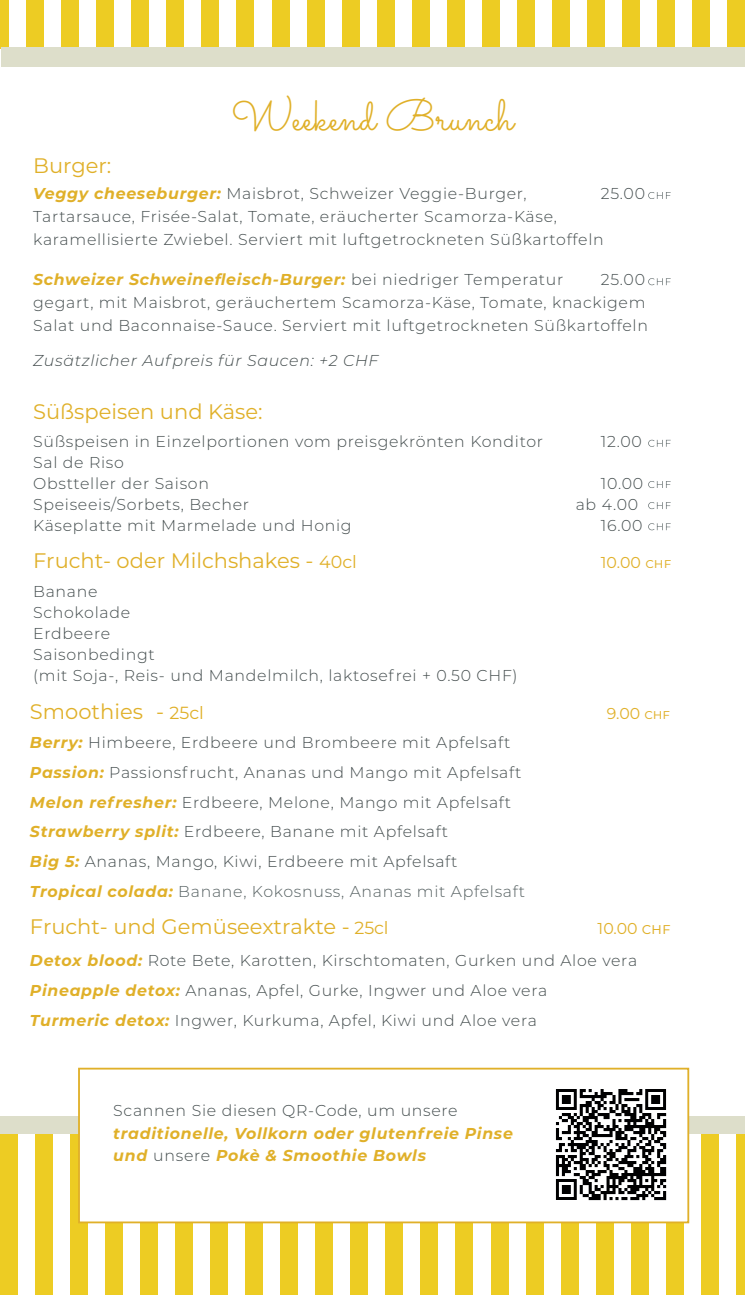
<style>
.page{position:relative;width:745px;height:1295px;background:#fff}
.page>*{position:absolute;margin:0;border:0;box-sizing:border-box;transform-origin:0 0}
.t1{font:43.75px "Sacramento";color:#e0b029}
.t2{font:21px "Montserrat";color:#e0b029}
.t3{font:300 15.75px/29.8px "Montserrat";letter-spacing:.045em;color:#434c4d}
.t4{font:italic 700 15.75px/22.8px "Montserrat";letter-spacing:.045em;color:#e0b029}
.t5{font:italic 300 15.75px "Montserrat";letter-spacing:.045em;color:#434c4d}
.t6{font:15.75px "Montserrat";color:#e0b029}
.s1{font-weight:700;font-style:italic;color:#e0b029}
.s2{font-weight:300;font-style:normal;color:#434c4d}
.s3{font-size:17.5px}
.s4{font-size:14px}
.s5{color:#556061}
.s6{font-weight:400;color:#e0b029}
</style>
<div class="page">
<div style="left:0;top:1133px;width:18px;height:161px;background:#edcc23"></div>
<div style="left:35px;top:1133px;width:18px;height:161px;background:#edcc23"></div>
<div style="left:70px;top:1133px;width:18px;height:161px;background:#edcc23"></div>
<div style="left:105px;top:1133px;width:18px;height:161px;background:#edcc23"></div>
<div style="left:140px;top:1133px;width:18px;height:161px;background:#edcc23"></div>
<div style="left:175px;top:1133px;width:18px;height:161px;background:#edcc23"></div>
<div style="left:210px;top:1133px;width:18px;height:161px;background:#edcc23"></div>
<div style="left:245px;top:1133px;width:18px;height:161px;background:#edcc23"></div>
<div style="left:280px;top:1133px;width:18px;height:161px;background:#edcc23"></div>
<div style="left:315px;top:1133px;width:18px;height:161px;background:#edcc23"></div>
<div style="left:350px;top:1133px;width:18px;height:161px;background:#edcc23"></div>
<div style="left:385px;top:1133px;width:18px;height:161px;background:#edcc23"></div>
<div style="left:420px;top:1133px;width:18px;height:161px;background:#edcc23"></div>
<div style="left:455px;top:1133px;width:18px;height:161px;background:#edcc23"></div>
<div style="left:490px;top:1133px;width:18px;height:161px;background:#edcc23"></div>
<div style="left:525px;top:1133px;width:18px;height:161px;background:#edcc23"></div>
<div style="left:560px;top:1133px;width:18px;height:161px;background:#edcc23"></div>
<div style="left:595px;top:1133px;width:18px;height:161px;background:#edcc23"></div>
<div style="left:630px;top:1133px;width:18px;height:161px;background:#edcc23"></div>
<div style="left:665px;top:1133px;width:18px;height:161px;background:#edcc23"></div>
<div style="left:700px;top:1133px;width:18px;height:161px;background:#edcc23"></div>
<div style="left:735px;top:1133px;width:9px;height:161px;background:#edcc23"></div>
<div style="left:0;top:1115px;width:744px;height:18px;background:#dddeca"></div>
<div style="left:726px;top:0;width:18px;height:48px;background:#edcc23"></div>
<div style="left:691px;top:0;width:18px;height:48px;background:#edcc23"></div>
<div style="left:656px;top:0;width:18px;height:48px;background:#edcc23"></div>
<div style="left:621px;top:0;width:18px;height:48px;background:#edcc23"></div>
<div style="left:586px;top:0;width:18px;height:48px;background:#edcc23"></div>
<div style="left:551px;top:0;width:18px;height:48px;background:#edcc23"></div>
<div style="left:516px;top:0;width:18px;height:48px;background:#edcc23"></div>
<div style="left:481px;top:0;width:18px;height:48px;background:#edcc23"></div>
<div style="left:446px;top:0;width:18px;height:48px;background:#edcc23"></div>
<div style="left:411px;top:0;width:18px;height:48px;background:#edcc23"></div>
<div style="left:376px;top:0;width:18px;height:48px;background:#edcc23"></div>
<div style="left:341px;top:0;width:18px;height:48px;background:#edcc23"></div>
<div style="left:306px;top:0;width:18px;height:48px;background:#edcc23"></div>
<div style="left:271px;top:0;width:18px;height:48px;background:#edcc23"></div>
<div style="left:236px;top:0;width:18px;height:48px;background:#edcc23"></div>
<div style="left:201px;top:0;width:18px;height:48px;background:#edcc23"></div>
<div style="left:166px;top:0;width:18px;height:48px;background:#edcc23"></div>
<div style="left:131px;top:0;width:18px;height:48px;background:#edcc23"></div>
<div style="left:96px;top:0;width:18px;height:48px;background:#edcc23"></div>
<div style="left:61px;top:0;width:18px;height:48px;background:#edcc23"></div>
<div style="left:26px;top:0;width:18px;height:48px;background:#edcc23"></div>
<div style="left:0;top:0;width:9px;height:48px;background:#edcc23"></div>
<div style="left:1px;top:47px;width:742px;height:19px;background:#dddeca"></div>
<svg style="left:648px;top:192px;width:22px;height:7px"></svg>
<svg style="left:648px;top:278px;width:22px;height:7px"></svg>
<svg style="left:648px;top:439px;width:22px;height:7px"></svg>
<svg style="left:648px;top:481px;width:22px;height:7px"></svg>
<svg style="left:648px;top:502px;width:22px;height:7px"></svg>
<svg style="left:648px;top:523px;width:22px;height:7px"></svg>
<div style="left:78px;top:1067px;width:610px;height:155px;background:#fff;border:2px solid #e0b029"></div>
<img style="left:555px;top:1089px;width:112px;height:112px">
<h2 class="t2" style="left:33px;top:151px;width:80px">Burger:</h2>
<h1 class="t1" style="left:231px;top:90px;width:283px">Weekend Brunch</h1>
<p class="t3" style="left:33px;top:178px;width:495px"><span class="s1">Veggy cheeseburger:</span> Maisbrot, Schweizer Veggie-Burger,</p>
<p class="t3" style="left:600px;top:178px;width:46px">25.00</p>
<p class="t3" style="left:33px;top:205px;width:571px;line-height:22.8px">Tartarsauce, Frisée-Salat, Tomate, eräucherter Scamorza-Käse, karamellisierte Zwiebel. Serviert mit luftgetrockneten Süßkartoffeln</p>
<p class="t4" style="left:33px;top:267px;width:531px">Schweizer Schweinefleisch-Burger: <span class="s2">bei niedriger Temperatur</span></p>
<p class="t3" style="left:33px;top:268px;width:616px;line-height:22.8px;text-indent:567px">25.00 gegart, mit Maisbrot, geräuchertem Scamorza-Käse, Tomate, knackigem<br>Salat und Baconnaise-Sauce. Serviert mit luftgetrockneten Süßkartoffeln</p>
<p class="t5" style="left:33px;top:349px;width:346px">Zusätzlicher Aufpreis für Saucen: +2 CHF</p>
<h2 class="t2" style="left:33px;top:397px;width:231px">Süßspeisen und Käse:</h2>
<p class="t3" style="left:33px;top:426px;width:511px">Süßspeisen in Einzelportionen vom preisgekrönten Konditor</p>
<p class="t3" style="left:600px;top:426px;width:43px">12.00</p>
<p class="t3" style="left:33px;top:451px;width:177px;line-height:21px">Sal de Riso<br>Obstteller der Saison</p>
<p class="t3" style="left:600px;top:468px;width:44px">10.00</p>
<p class="t3" style="left:33px;top:489px;width:217px">Speiseeis/Sorbets, Becher</p>
<p class="t3" style="left:575px;top:489px;width:64px">ab 4.00</p>
<p class="t3" style="left:33px;top:510px;width:320px">Käseplatte mit Marmelade und Honig</p>
<p class="t3" style="left:600px;top:510px;width:43px">16.00</p>
<h2 class="t2" style="left:33px;top:545px;width:325px">Frucht- oder Milchshakes - <span class="s3">40cl</span></h2>
<p class="t6" style="left:600px;top:551px;width:72px">10.00 <span class="s4">chf</span></p>
<p class="t3" style="left:33px;top:580px;width:485px;line-height:21px">Banane<br>Schokolade<br>Erdbeere<br>Saisonbedingt<br>(mit Soja-, Reis- und Mandelmilch, laktosefrei + 0.50 CHF)</p>
<h2 class="t2" style="left:30px;top:697px;width:175px">Smoothies - <span class="s3">25cl</span></h2>
<p class="t6" style="left:606px;top:702px;width:65px">9.00 <span class="s4">chf</span></p>
<p class="t3" style="left:30px;top:726px;width:496px"><span class="s1">Berry:</span> Himbeere, Erdbeere und Brombeere mit Apfelsaft <span class="s1">Passion:</span> Passionsfrucht, Ananas und Mango mit Apfelsaft <span class="s1">Melon refresher:</span> Erdbeere, Melone, Mango mit Apfelsaft <span class="s1">Strawberry split:</span> Erdbeere, Banane mit Apfelsaft<br><span class="s1">Big 5:</span> Ananas, Mango, Kiwi, Erdbeere mit Apfelsaft <span class="s1">Tropical colada:</span> <span class="s5">Banane, Kokosnuss, Ananas mit Apfelsaft</span></p>
<h2 class="t2" style="left:30px;top:912px;width:360px">Frucht- und Gemüseextrakte - <span class="s3">25cl</span></h2>
<p class="t3" style="left:30px;top:911px;width:642px;line-height:32px;text-indent:567px"><span class="s6">10.00 chf<br></span><span class="s1">Detox blood:</span> Rote Bete, Karotten, Kirschtomaten, Gurken und Aloe vera</p>
<p class="t3" style="left:30px;top:974px;width:518px"><span class="s1">Pineapple detox:</span> Ananas, Apfel, Gurke, Ingwer und Aloe vera<br><span class="s1">Turmeric detox:</span> Ingwer, Kurkuma, Apfel, Kiwi und Aloe vera</p>
<p class="t3" style="left:113px;top:1094px;width:345px">Scannen Sie diesen QR-Code, um unsere</p>
<p class="t4" style="left:113px;top:1120px;width:401px">traditionelle, Vollkorn oder glutenfreie Pinse und <span class="s2">unsere</span> Pokè &amp; Smoothie Bowls</p>
</div>
